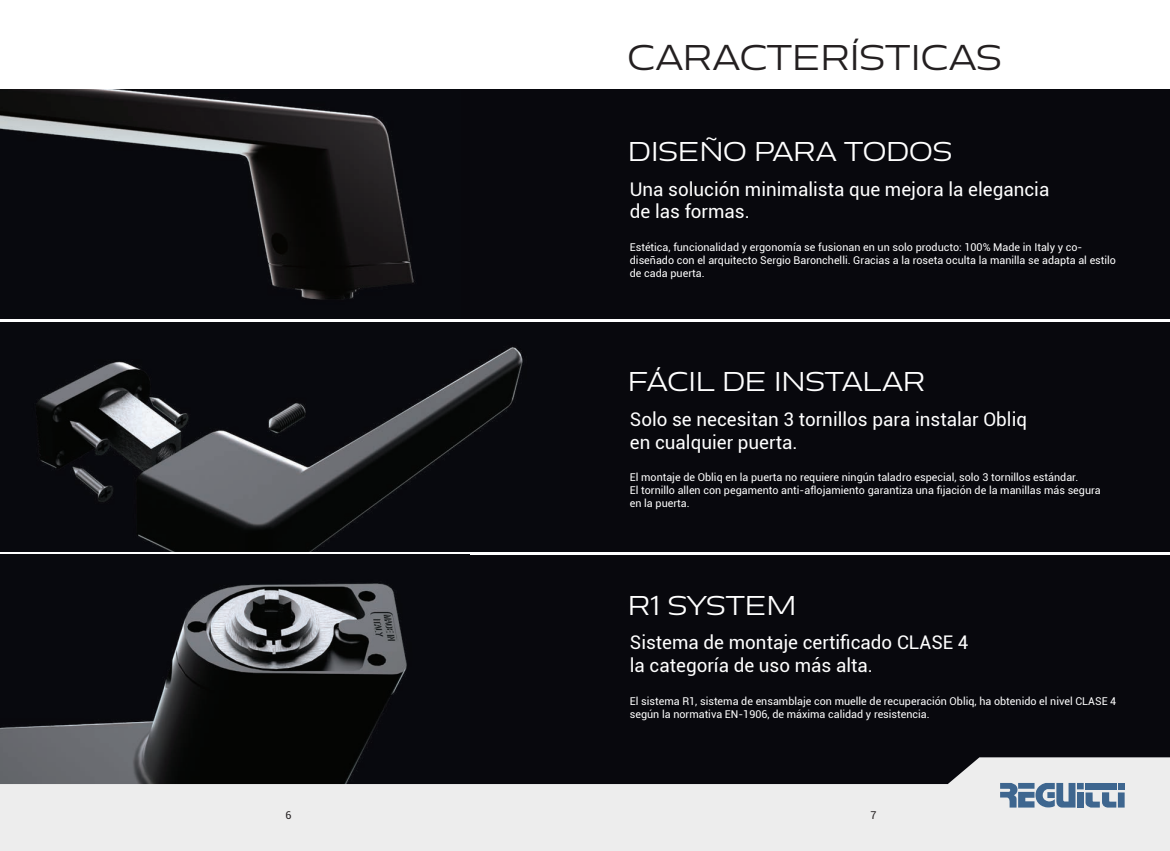
<style>
.page{position:relative;width:1170px;height:851px;background:#fff}
.page>*{position:absolute;margin:0;border:0;box-sizing:border-box;transform-origin:0 0}
.t1{font:32.88px "Aero";color:#231f20}
.t2{font:25px "Aero";color:#fff}
.t3{font:18.75px "Roboto";color:#fff}
.t4{font:10.75px/12.9px "Roboto";color:#fff}
.t5{font:10.75px "Roboto";color:#231f20}
</style>
<div class="page">
<div style="left:0;top:89px;width:1169px;height:230px;background:#08080d"></div>
<img style="left:0;top:89px;width:414px;height:211px">
<div style="left:0;top:322px;width:1169px;height:229px;background:#08080d"></div>
<img style="left:37px;top:347px;width:486px;height:204px">
<div style="left:0;top:554px;width:1169px;height:230px;background:#08080d"></div>
<img style="left:0;top:583px;width:407px;height:174px">
<svg style="left:0;top:757px;width:1169px;height:93px;fill:#ededed"></svg>
<svg style="left:1000px;top:782px;width:75px;height:25px;background:#7893ae"></svg>
<div style="left:1076px;top:782px;width:7px;height:7px;background:#3e668f"></div>
<div style="left:1076px;top:792px;width:7px;height:15px;background:#3e668f"></div>
<div style="left:1117px;top:792px;width:7px;height:15px;background:#3e668f"></div>
<div style="left:1117px;top:782px;width:7px;height:7px;background:#3e668f"></div>
<div style="left:1084px;top:782px;width:16px;height:7px;background:#3e668f"></div>
<svg style="left:1085px;top:792px;width:31px;height:15px"></svg>
<div style="left:1101px;top:782px;width:15px;height:7px;background:#3e668f"></div>
<p class="t1" style="left:627px;top:38px;width:376px">CARACTERÍSTICAS</p>
<p class="t2" style="left:628px;top:136px;width:325px">DISEÑO PARA TODOS</p>
<p class="t3" style="left:629px;top:176px;width:421px">Una solución minimalista que mejora la elegancia</p>
<p class="t3" style="left:629px;top:198px;width:121px">de las formas.</p>
<p class="t4" style="left:629px;top:240px;width:487px">Estética, funcionalidad y ergonomía se fusionan en un solo producto: 100% Made in Italy y co&shy;diseñado con el arquitecto Sergio Baronchelli. Gracias a la roseta oculta la manilla se adapta al estilo de cada puerta.</p>
<p class="t2" style="left:628px;top:366px;width:298px">FÁCIL DE INSTALAR</p>
<p class="t3" style="left:629px;top:406px;width:399px">Solo se necesitan 3 tornillos para instalar Obliq</p>
<p class="t3" style="left:629px;top:428px;width:169px">en cualquier puerta.</p>
<p class="t4" style="left:629px;top:470px;width:450px">El montaje de Obliq en la puerta no requiere ningún taladro especial, solo 3 tornillos estándar.</p>
<p class="t4" style="left:629px;top:483px;width:472px">El tornillo allen con pegamento anti-aflojamiento garantiza una fijación de la manillas más segura</p>
<p class="t4" style="left:629px;top:496px;width:61px">en la puerta.</p>
<p class="t2" style="left:628px;top:590px;width:169px">R1 SYSTEM</p>
<p class="t3" style="left:629px;top:629px;width:340px">Sistema de montaje certificado CLASE 4</p>
<p class="t3" style="left:629px;top:652px;width:245px">la categoría de uso más alta.</p>
<p class="t4" style="left:629px;top:694px;width:488px">El sistema R1, sistema de ensamblaje con muelle de recuperación Obliq, ha obtenido el nivel CLASE 4 según la normativa EN-1906, de máxima calidad y resistencia.</p>
<p class="t5" style="left:285px;top:807px;width:8px">6</p>
<p class="t5" style="left:870px;top:807px;width:8px">7</p>
</div>
